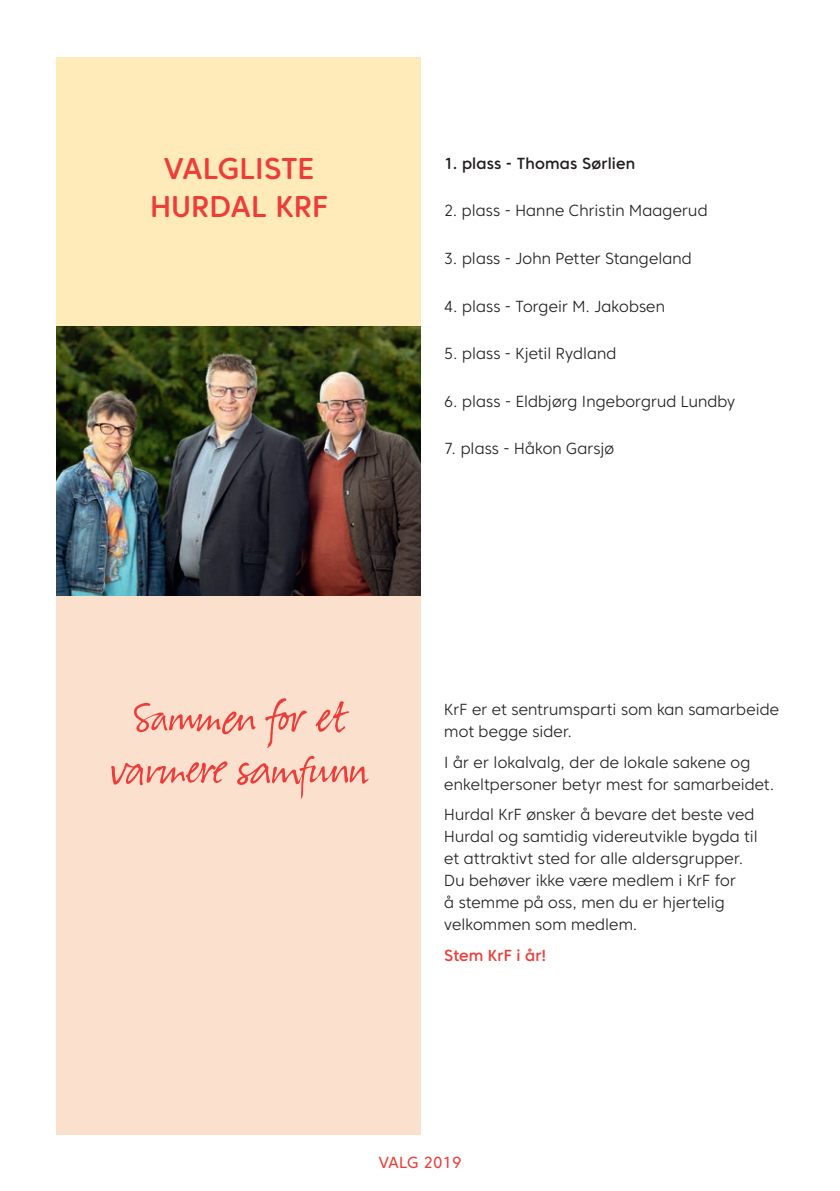
<style>
.page{position:relative;width:840px;height:1191px;background:#fff}
.page>*{position:absolute;margin:0;border:0;box-sizing:border-box;transform-origin:0 0}
.t1{font:52px/52px "Suomi Hand Script";color:#ee3d39;text-align:center}
.t2{font:500 30px/38px "Core Sans CR 55";color:#ee3d39;text-align:center}
.t3{font:300 16px/22px "Core Sans CR 35";letter-spacing:.01em;color:#231f20;scale:.96 1}
.t4{font:500 16px "Core Sans CR 55";letter-spacing:.01em;color:#231f20;scale:.96 1}
.t5{font:500 16px "Core Sans CR 55";letter-spacing:.005em;color:#ee3d39;scale:.96 1}
.t6{font:16px "Core Sans CR 45";color:#ee3d39}
</style>
<div class="page">
<img style="left:57px;top:327px;width:363px;height:269px">
<div style="left:57px;top:596px;width:363px;height:538px;background:#fce0ce"></div>
<div style="left:57px;top:57px;width:363px;height:269px;background:#ffeaba"></div>
<h2 class="t2" style="left:150px;top:149px;width:179px">VALGLISTE<br>HURDAL KRF</h2>
<p class="t4" style="left:444px;top:153px;width:200px">1. plass - Thomas Sørlien</p>
<p class="t3" style="left:444px;top:200px;width:275px">2. plass - Hanne Christin Maagerud</p>
<p class="t3" style="left:444px;top:247px;width:259px">3. plass - John Petter Stangeland</p>
<p class="t3" style="left:444px;top:295px;width:231px">4. plass - Torgeir M. Jakobsen</p>
<p class="t3" style="left:444px;top:342px;width:181px">5. plass - Kjetil Rydland</p>
<p class="t3" style="left:444px;top:390px;width:304px">6. plass - Eldbjørg Ingeborgrud Lundby</p>
<p class="t3" style="left:444px;top:437px;width:178px">7. plass - Håkon Garsjø</p>
<h1 class="t1" style="left:110px;top:694px;width:258px">Sammen for et varmere samfunn</h1>
<p class="t3" style="left:444px;top:698px;width:350px">KrF er et sentrumsparti som kan samarbeide mot begge sider.</p>
<p class="t3" style="left:444px;top:751px;width:345px">I år er lokalvalg, der de lokale sakene og enkeltpersoner betyr mest for samarbeidet.</p>
<p class="t3" style="left:444px;top:803px;width:328px">Hurdal KrF ønsker å bevare det beste ved Hurdal og samtidig videreutvikle bygda til et attraktivt sted for alle aldersgrupper.<br>Du behøver ikke være medlem i KrF for<br>å stemme på oss, men du er hjertelig velkommen som medlem.</p>
<p class="t5" style="left:444px;top:945px;width:108px">Stem KrF i år!</p>
<p class="t6" style="left:378px;top:1152px;width:85px">VALG 2019</p>
</div>
